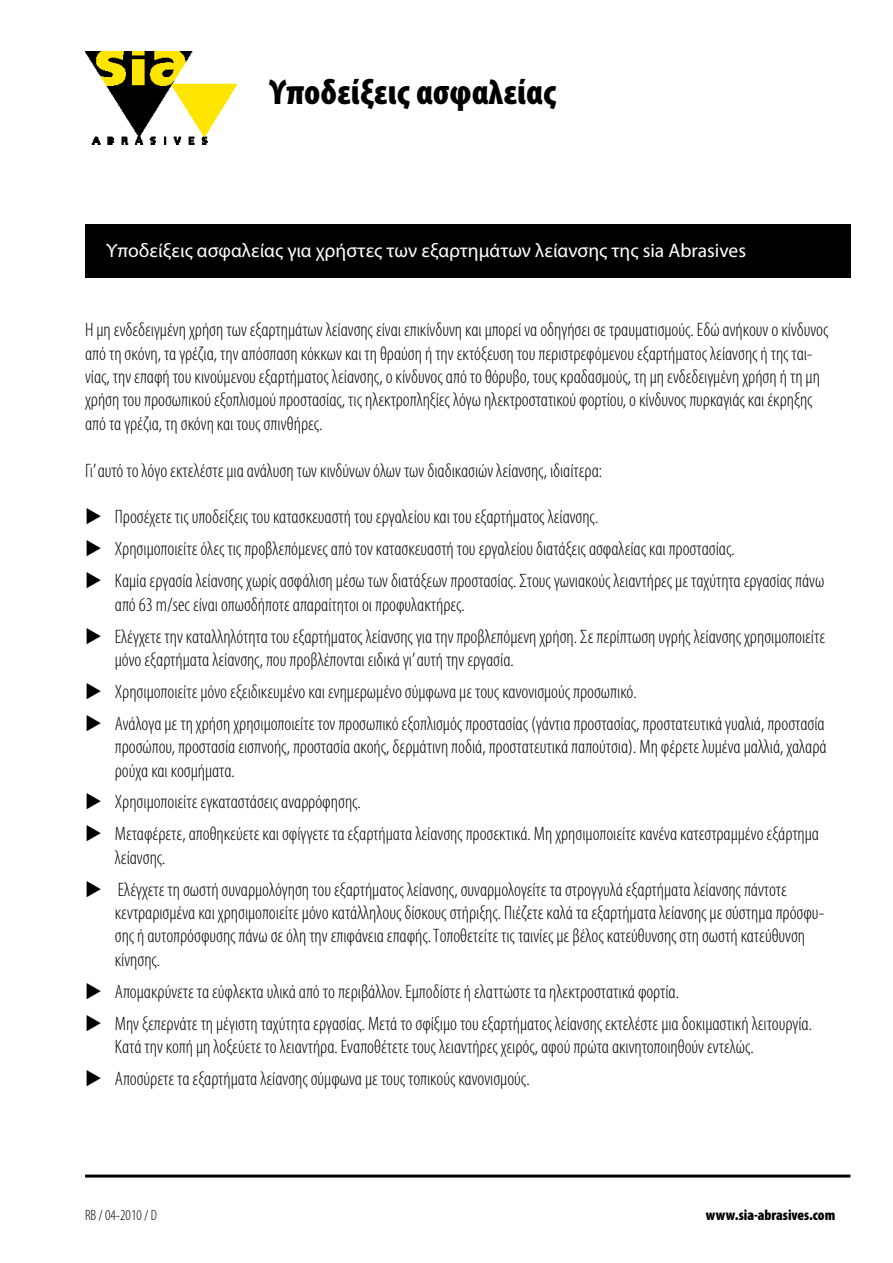
<style>
.page{position:relative;width:893px;height:1263px;background:#fff}
.page>*{position:absolute;margin:0;border:0;box-sizing:border-box;transform-origin:0 0}
.t1{font:900 condensed 36px "Myriad Pro";color:#000}
.t2{font:300 condensed 19.5px/23.4px "Myriad Pro";color:#000}
.t3{font:19.5px "Myriad Pro";color:#fff}
.t4{font:900 condensed 15px "Myriad Pro";color:#000}
.t5{font:300 condensed 15px "Myriad Pro";color:#000}
</style>
<div class="page">
<div style="left:85px;top:224px;width:765px;height:54px;background:#000"></div>
<img style="left:85px;top:51px;width:151px;height:94px">
<hr style="left:85px;top:1174px;width:765px;height:3px;background:#000">
<h1 class="t1" style="left:269px;top:69px;width:289px">Υποδείξεις ασφαλείας</h1>
<p class="t3" style="left:106px;top:239px;width:641px">Υποδείξεις ασφαλείας για χρήστες των εξαρτημάτων λείανσης της sia Abrasives</p>
<p class="t2" style="left:85px;top:318px;width:745px">Η μη ενδεδειγμένη χρήση των εξαρτημάτων λείανσης είναι επικίνδυνη και μπορεί να οδηγήσει σε τραυματισμούς. Εδώ ανήκουν ο κίνδυνος από τη σκόνη, τα γρέζια, την απόσπαση κόκκων και τη θραύση ή την εκτόξευση του περιστρεφόμενου εξαρτήματος λείανσης ή της ται&shy;νίας, την επαφή του κινούμενου εξαρτήματος λείανσης, ο κίνδυνος από το θόρυβο, τους κραδασμούς, τη μη ενδεδειγμένη χρήση ή τη μη χρήση του προσωπικού εξοπλισμού προστασίας, τις ηλεκτροπληξίες λόγω ηλεκτροστατικού φορτίου, ο κίνδυνος πυρκαγιάς και έκρηξης από τα γρέζια, τη σκόνη και τους σπινθήρες.</p>
<p class="t2" style="left:85px;top:458px;width:519px">Γι’ αυτό το λόγο εκτελέστε μια ανάλυση των κινδύνων όλων των διαδικασιών λείανσης, ιδιαίτερα:</p>
<p class="t2" style="left:85px;top:505px;width:515px">◆ Προσέχετε τις υποδείξεις του κατασκευαστή του εργαλείου και του εξαρτήματος λείανσης.</p>
<p class="t2" style="left:85px;top:537px;width:651px">◆ Χρησιμοποιείτε όλες τις προβλεπόμενες από τον κατασκευαστή του εργαλείου διατάξεις ασφαλείας και προστασίας.</p>
<p class="t2" style="left:115px;top:569px;width:711px;text-indent:-30px">◆ Καμία εργασία λείανσης χωρίς ασφάλιση μέσω των διατάξεων προστασίας. Στους γωνιακούς λειαντήρες με ταχύτητα εργασίας πάνω από 63 m/sec είναι οπωσδήποτε απαραίτητοι οι προφυλακτήρες.</p>
<p class="t2" style="left:115px;top:624px;width:712px;text-indent:-30px">◆ Ελέγχετε την καταλληλότητα του εξαρτήματος λείανσης για την προβλεπόμενη χρήση. Σε περίπτωση υγρής λείανσης χρησιμοποιείτε μόνο εξαρτήματα λείανσης, που προβλέπονται ειδικά γι’ αυτή την εργασία.</p>
<p class="t2" style="left:85px;top:679px;width:553px">◆ Χρησιμοποιείτε μόνο εξειδικευμένο και ενημερωμένο σύμφωνα με τους κανονισμούς προσωπικό.</p>
<p class="t2" style="left:115px;top:711px;width:713px;text-align:justify;text-indent:-30px">◆ Ανάλογα με τη χρήση χρησιμοποιείτε τον προσωπικό εξοπλισμός προστασίας (γάντια προστασίας, προστατευτικά γυαλιά, προστασία προσώπου, προστασία εισπνοής, προστασία ακοής, δερμάτινη ποδιά, προστατευτικά παπούτσια). Μη φέρετε λυμένα μαλλιά, χαλαρά ρούχα και κοσμήματα.</p>
<p class="t2" style="left:85px;top:790px;width:277px">◆ Χρησιμοποιείτε εγκαταστάσεις αναρρόφησης.</p>
<p class="t2" style="left:115px;top:822px;width:706px;text-indent:-30px">◆ Μεταφέρετε, αποθηκεύετε και σφίγγετε τα εξαρτήματα λείανσης προσεκτικά. Μη χρησιμοποιείτε κανένα κατεστραμμένο εξάρτημα λείανσης.</p>
<p class="t2" style="left:115px;top:877px;width:711px;text-indent:-30px">◆ Ελέγχετε τη σωστή συναρμολόγηση του εξαρτήματος λείανσης, συναρμολογείτε τα στρογγυλά εξαρτήματα λείανσης πάντοτε κεντραρισμένα και χρησιμοποιείτε μόνο κατάλληλους δίσκους στήριξης. Πιέζετε καλά τα εξαρτήματα λείανσης με σύστημα πρόσφυ&shy;σης ή αυτοπρόσφυσης πάνω σε όλη την επιφάνεια επαφής. Τοποθετείτε τις ταινίες με βέλος κατεύθυνσης στη σωστή κατεύθυνση κίνησης.</p>
<p class="t2" style="left:85px;top:979px;width:595px">◆ Απομακρύνετε τα εύφλεκτα υλικά από το περιβάλλον. Εμποδίστε ή ελαττώστε τα ηλεκτροστατικά φορτία.</p>
<p class="t2" style="left:115px;top:1011px;width:699px;text-indent:-30px">◆ Μην ξεπερνάτε τη μέγιστη ταχύτητα εργασίας. Μετά το σφίξιμο του εξαρτήματος λείανσης εκτελέστε μια δοκιμαστική λειτουργία.<br>Κατά την κοπή μη λοξεύετε το λειαντήρα. Εναποθέτετε τους λειαντήρες χειρός, αφού πρώτα ακινητοποιηθούν εντελώς.</p>
<p class="t2" style="left:85px;top:1067px;width:446px">◆ Αποσύρετε τα εξαρτήματα λείανσης σύμφωνα με τους τοπικούς κανονισμούς.</p>
<p class="t5" style="left:85px;top:1206px;width:73px">RB / 04-2010 / D</p>
<p class="t4" style="left:706px;top:1205px;width:131px">www.sia-abrasives.com</p>
</div>
